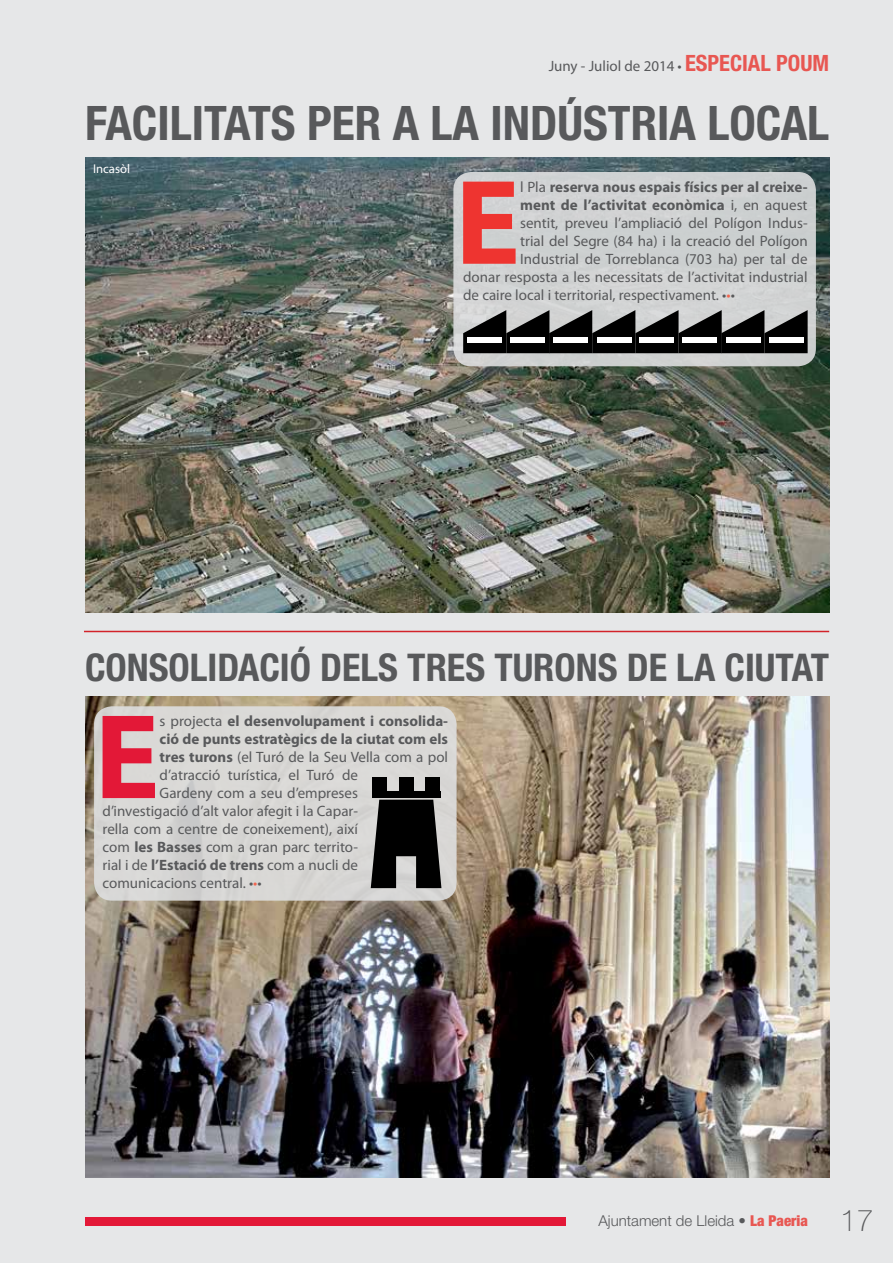
<style>
.page{position:relative;width:893px;height:1263px;background:#e6e7e8}
.page>*{position:absolute;margin:0;border:0;box-sizing:border-box;transform-origin:0 0}
.t1{font:700 121.8px "Myriad Pro";color:#e31837}
.t2{font:700 121.8px "Myriad Pro";color:#ee3430}
.t3{font:700 condensed 47.7px "Helvetica Neue LT Std";color:#58595b}
.t4{font:700 condensed 38.25px "Helvetica Neue LT Std";color:#58595b}
.t5{font:15px "Myriad Pro";color:#58595b}
.t6{font:700 15px "Myriad Pro";color:#58595b}
.t7{font:300 15px "Helvetica Neue LT Std";color:#58595b}
.t8{font:12.75px "Myriad Pro";color:#fff}
.s1{font-family:"Helvetica Neue LT Std";font-weight:700;font-stretch:condensed;font-size:22.5px;color:#e85752}
.s2{font-weight:400}
.s3{color:#f1654f}
.s4{font-weight:700}
.s5{font-weight:500}
.s6{font-weight:900;font-stretch:condensed;color:#e85752}
.s7{font-weight:100;font-size:30px}
</style>
<div class="page">
<div style="left:85px;top:1217px;width:481px;height:9px;background:#e31837"></div>
<img style="left:85px;top:157px;width:744px;height:455px">
<img style="left:85px;top:697px;width:744px;height:481px">
<hr style="left:84px;top:631px;width:745px;height:1px;background:#d2232a">
<div style="left:94px;top:706px;width:363px;height:195px;background:#d9d8d6;border-radius:18px"></div>
<svg style="left:371px;top:800px;width:70px;height:88px"></svg>
<div style="left:372px;top:792px;width:68px;height:6px;background:#000"></div>
<div style="left:372px;top:777px;width:15px;height:15px;background:#000"></div>
<div style="left:399px;top:777px;width:15px;height:15px;background:#000"></div>
<div style="left:426px;top:777px;width:14px;height:15px;background:#000"></div>
<div style="left:453px;top:172px;width:363px;height:194px;background:#cfd1d2;border-radius:18px"></div>
<svg style="left:463px;top:310px;width:345px;height:43px"></svg>
<div style="left:639px;top:337px;width:34px;height:6px;background:#fff"></div>
<div style="left:726px;top:337px;width:34px;height:6px;background:#fff"></div>
<div style="left:682px;top:337px;width:35px;height:6px;background:#fff"></div>
<div style="left:769px;top:337px;width:34px;height:6px;background:#fff"></div>
<p class="t5" style="left:549px;top:57px;width:282px">Juny - Juliol de 2014 • <span class="s1">ESPECIAL POUM</span></p>
<h2 class="t3" style="left:85px;top:94px;width:746px">FACILITATS PER A LA INDÚSTRIA LOCAL</h2>
<p class="t8" style="left:93px;top:160px;width:39px">Incasòl</p>
<h1 class="t2" style="left:455px;top:143px;width:67px">E</h1>
<p class="t6" style="left:520px;top:177px;width:289px"><span class="s2">l Pla</span> reserva nous espais físics per al creixe-</p>
<p class="t6" style="left:520px;top:195px;width:289px">ment de l’activitat econòmica <span class="s2">i, en aquest</span></p>
<p class="t5" style="left:520px;top:213px;width:289px">sentit, preveu l’ampliació del Polígon Indus-</p>
<p class="t5" style="left:520px;top:231px;width:289px">trial del Segre (84 ha) i la creació del Polígon</p>
<p class="t5" style="left:520px;top:249px;width:289px">Industrial de Torreblanca (703 ha) per tal de</p>
<p class="t5" style="left:463px;top:267px;width:346px">donar resposta a les necessitats de l’activitat industrial</p>
<p class="t5" style="left:463px;top:285px;width:273px">de caire local i territorial, respectivament. •<span class="s3">•</span>•</p>
<h3 class="t4" style="left:85px;top:644px;width:746px">CONSOLIDACIÓ DELS TRES TURONS DE LA CIUTAT</h3>
<h1 class="t1" style="left:95px;top:678px;width:67px">E</h1>
<p class="t6" style="left:160px;top:711px;width:290px"><span class="s2">s projecta</span> el desenvolupament i consolida-</p>
<p class="t6" style="left:160px;top:729px;width:290px">ció de punts estratègics de la ciutat com els</p>
<p class="t5" style="left:160px;top:748px;width:290px"><span class="s4">tres turons</span> (el Turó de la Seu Vella com a pol</p>
<p class="t5" style="left:160px;top:766px;width:200px">d’atracció turística, el Turó de</p>
<p class="t5" style="left:160px;top:784px;width:200px">Gardeny com a seu d’empreses</p>
<p class="t5" style="left:103px;top:802px;width:257px">d’investigació d’alt valor afegit i la Capar-</p>
<p class="t5" style="left:103px;top:820px;width:257px">rella com a centre de coneixement), així</p>
<p class="t5" style="left:103px;top:838px;width:257px">com <span class="s4">les Basses</span> com a gran parc territo-</p>
<p class="t5" style="left:103px;top:856px;width:257px">rial i de <span class="s4">l’Estació de trens</span> com a nucli de</p>
<p class="t5" style="left:103px;top:874px;width:161px">comunicacions central. •<span class="s3">•</span>•</p>
<p class="t7" style="left:598px;top:1211px;width:277px">Ajuntament de Lleida <span class="s5">•</span> <span class="s6">La Paeria</span> <span class="s7">17</span></p>
</div>
